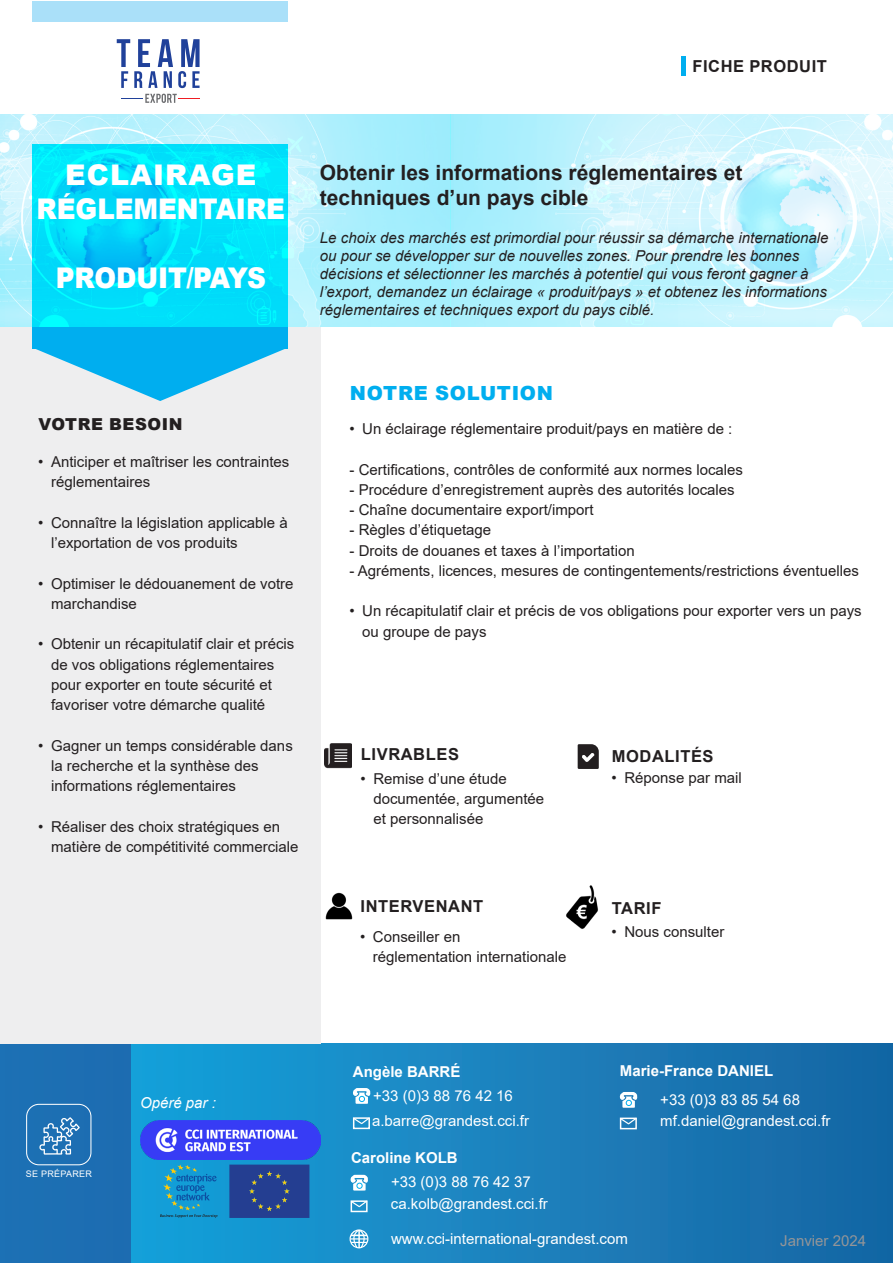
<style>
.page{position:relative;width:893px;height:1263px;background:#fff}
.page>*{position:absolute;margin:0;border:0;box-sizing:border-box;transform-origin:0 0}
.Titre{font:900 28.5px "Arial";letter-spacing:-.005em;color:#fff;scale:.92 1}
.Titre-2{font:900 28.5px "Arial";letter-spacing:.035em;color:#fff}
.Sous_titre{font:700 21px/25.2px "Arial";color:#231f20}
.Sous_titre_v2__Bold{font:900 19.5px "Arial";letter-spacing:.035em;color:#00aeef}
.Sous_titre_V2{font:700 16.5px "Arial";letter-spacing:.035em;color:#231f20}
.Sous_titre_v2__Bold-2{font:900 16.5px "Arial";letter-spacing:.035em;color:#231f20}
.Puces__Texte_courant{font:15px/20.2px "Arial";color:#231f20}
.Texte_courant_itallique{font:italic 15px/18px "Arial";color:#231f20}
.Texte_courant{font:15px "Arial";color:#fff}
.Texte_courant-2{font:700 15px "Arial";color:#fff}
.Puces__Texte_courant-2{font:15px "Arial";color:#939598}
.Texte_courant_itallique-2{font:italic 15px "Arial";color:#fff}
.Texte_courant_MAJ{font:9px "Arial";letter-spacing:.035em;color:#fff}
</style>
<div class="page">
<div style="left:33px;top:1px;width:255px;height:20px;background:#aae0f9"></div>
<svg style="left:131px;top:1044px;width:762px;height:219px;background:#1880bc"></svg>
<svg style="left:349px;top:1229px;width:20px;height:20px"></svg>
<div style="left:353px;top:1117px;width:17px;height:12px;border:2px solid #fff"></div>
<svg style="left:352px;top:1116px;width:19px;height:9px"></svg>
<svg style="left:352px;top:1088px;width:20px;height:16px"></svg>
<div style="left:620px;top:1117px;width:17px;height:12px;border:2px solid #fff"></div>
<svg style="left:619px;top:1116px;width:19px;height:9px"></svg>
<svg style="left:619px;top:1092px;width:20px;height:16px"></svg>
<div style="left:351px;top:1200px;width:17px;height:12px;border:2px solid #fff"></div>
<svg style="left:350px;top:1199px;width:19px;height:9px"></svg>
<svg style="left:349px;top:1175px;width:21px;height:15px"></svg>
<div style="left:0;top:308px;width:320px;height:736px;background:#eeeeef"></div>
<div style="left:33px;top:144px;width:255px;height:204px;background:#00aeef"></div>
<img style="left:0;top:115px;width:893px;height:212px">
<svg style="left:33px;top:348px;width:254px;height:53px"></svg>
<div style="left:0;top:1044px;width:131px;height:219px;background:#1c6eb3"></div>
<img style="left:566px;top:885px;width:32px;height:44px">
<img style="left:325px;top:893px;width:27px;height:27px">
<img style="left:325px;top:743px;width:26px;height:25px">
<svg style="left:578px;top:744px;width:21px;height:25px"></svg>
<img style="left:140px;top:1120px;width:180px;height:39px">
<svg style="left:160px;top:1164px;width:57px;height:54px;background:#1c94c4"></svg>
<svg style="left:229px;top:1164px;width:80px;height:55px;background:#284590"></svg>
<div style="left:26px;top:1104px;width:65px;height:61px;border:1px solid #fff;border-radius:12px"></div>
<svg style="left:39px;top:1117px;width:41px;height:37px"></svg>
<hr style="left:681px;top:56px;width:4px;height:20px;background:#00aeef">
<svg style="left:116px;top:39px;width:84px;height:64px"></svg>
<p class="Sous_titre_V2" style="left:692px;top:54px;width:136px">FICHE PRODUIT</p>
<p class="Titre-2" style="left:65px;top:154px;width:193px">ECLAIRAGE</p>
<p class="Titre" style="left:37px;top:188px;width:272px">RÉGLEMENTAIRE</p>
<p class="Titre" style="left:56px;top:257px;width:230px">PRODUIT/PAYS</p>
<p class="Sous_titre" style="left:320px;top:160px;width:424px">Obtenir les informations réglementaires et techniques d’un pays cible</p>
<p class="Texte_courant_itallique" style="left:320px;top:229px;width:510px">Le choix des marchés est primordial pour réussir sa démarche internationale ou pour se développer sur de nouvelles zones. Pour prendre les bonnes décisions et sélectionner les marchés à potentiel qui vous feront gagner à l’export, demandez un éclairage « produit/pays » et obtenez les informations réglementaires et techniques export du pays ciblé.</p>
<p class="Sous_titre_v2__Bold-2" style="left:39px;top:412px;width:146px">VOTRE BESOIN</p>
<p class="Puces__Texte_courant" style="left:51px;top:451px;width:240px;text-indent:-13px">• Anticiper et maîtriser les contraintes réglementaires</p>
<p class="Puces__Texte_courant" style="left:51px;top:512px;width:238px;text-indent:-13px">• Connaître la législation applicable à l’exportation de vos produits</p>
<p class="Puces__Texte_courant" style="left:51px;top:573px;width:244px;text-indent:-13px">• Optimiser le dédouanement de votre marchandise</p>
<p class="Puces__Texte_courant" style="left:51px;top:634px;width:245px;text-indent:-13px">• Obtenir un récapitulatif clair et précis de vos obligations réglementaires pour exporter en toute sécurité et favoriser votre démarche qualité</p>
<p class="Puces__Texte_courant" style="left:51px;top:735px;width:243px;text-indent:-13px">• Gagner un temps considérable dans la recherche et la synthèse des informations réglementaires</p>
<p class="Puces__Texte_courant" style="left:51px;top:816px;width:249px;text-indent:-13px">• Réaliser des choix stratégiques en matière de compétitivité commerciale</p>
<p class="Sous_titre_v2__Bold" style="left:350px;top:379px;width:205px">NOTRE SOLUTION</p>
<p class="Puces__Texte_courant" style="left:350px;top:419px;width:384px">• Un éclairage réglementaire produit/pays en matière de :</p>
<p class="Puces__Texte_courant" style="left:350px;top:459px;width:395px">- Certifications, contrôles de conformité aux normes locales</p>
<p class="Puces__Texte_courant" style="left:350px;top:479px;width:387px">- Procédure d’enregistrement auprès des autorités locales</p>
<p class="Puces__Texte_courant" style="left:350px;top:500px;width:246px">- Chaîne documentaire export/import</p>
<p class="Puces__Texte_courant" style="left:350px;top:520px;width:143px">- Règles d’étiquetage</p>
<p class="Puces__Texte_courant" style="left:350px;top:540px;width:287px">- Droits de douanes et taxes à l’importation</p>
<p class="Puces__Texte_courant" style="left:350px;top:560px;width:511px">- Agréments, licences, mesures de contingentements/restrictions éventuelles</p>
<p class="Puces__Texte_courant" style="left:362px;top:601px;width:501px;text-indent:-13px">• Un récapitulatif clair et précis de vos obligations pour exporter vers un pays ou groupe de pays</p>
<p class="Sous_titre_V2" style="left:361px;top:743px;width:100px">LIVRABLES</p>
<p class="Sous_titre_V2" style="left:612px;top:745px;width:103px">MODALITÉS</p>
<p class="Puces__Texte_courant" style="left:373px;top:768px;width:172px;text-indent:-13px">• Remise d’une étude documentée, argumentée et personnalisée</p>
<p class="Puces__Texte_courant" style="left:612px;top:768px;width:132px">• Réponse par mail</p>
<p class="Sous_titre_V2" style="left:360px;top:895px;width:124px">INTERVENANT</p>
<p class="Sous_titre_V2" style="left:612px;top:896px;width:51px">TARIF</p>
<p class="Puces__Texte_courant" style="left:373px;top:927px;width:195px;text-indent:-13px">• Conseiller en<br>réglementation internationale</p>
<p class="Puces__Texte_courant" style="left:612px;top:922px;width:114px">• Nous consulter</p>
<p class="Texte_courant_MAJ" style="left:26px;top:1167px;width:68px">SE PRÉPARER</p>
<p class="Texte_courant_itallique-2" style="left:140px;top:1093px;width:77px">Opéré par :</p>
<p class="Texte_courant-2" style="left:353px;top:1061px;width:109px">Angèle BARRÉ</p>
<p class="Texte_courant" style="left:373px;top:1085px;width:141px">+33 (0)3 88 76 42 16</p>
<p class="Texte_courant" style="left:372px;top:1110px;width:158px">a.barre@grandest.cci.fr</p>
<p class="Texte_courant-2" style="left:351px;top:1147px;width:108px">Caroline KOLB</p>
<p class="Texte_courant" style="left:391px;top:1172px;width:141px">+33 (0)3 88 76 42 37</p>
<p class="Texte_courant" style="left:391px;top:1194px;width:158px">ca.kolb@grandest.cci.fr</p>
<p class="Texte_courant-2" style="left:620px;top:1060px;width:155px">Marie-France DANIEL</p>
<p class="Texte_courant" style="left:660px;top:1089px;width:141px">+33 (0)3 83 85 54 68</p>
<p class="Texte_courant" style="left:660px;top:1111px;width:172px">mf.daniel@grandest.cci.fr</p>
<p class="Texte_courant" style="left:391px;top:1228px;width:238px">www.cci-international-grandest.com</p>
<p class="Puces__Texte_courant-2" style="left:780px;top:1230px;width:87px">Janvier 2024</p>
</div>
